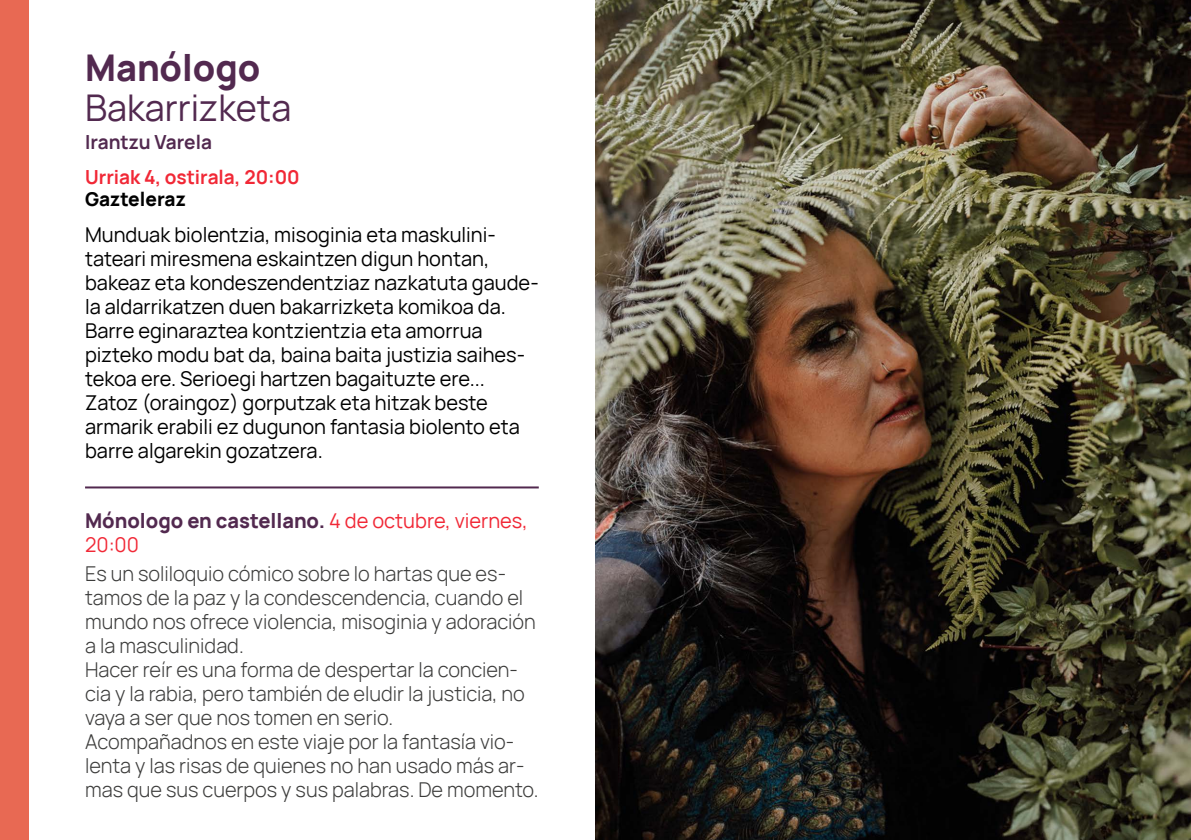
<style>
.page{position:relative;width:1191px;height:840px;background:#fff}
.page>*{position:absolute;margin:0;border:0;box-sizing:border-box;transform-origin:0 0}
.t1{font:36px "Manrope";color:#52294f}
.t2{font:800 36px "Manrope";color:#52294f}
.t3{font:20px/24px "Manrope";color:#000}
.t4{font:300 20px/24px "Manrope";color:#3c3c3b}
.t5{font:20px/24px "Manrope";color:#f12836}
.t6{font:700 19px "Manrope";color:#f12836}
.t7{font:700 19px "Manrope";color:#52294f}
.t8{font:800 19px "Manrope";color:#000}
.s1{font-weight:800;color:#52294f}
</style>
<div class="page">
<div style="left:0;top:0;width:28px;height:839px;background:#e86953"></div>
<hr style="left:85px;top:486px;width:454px;height:2px;background:#52294f">
<img style="left:595px;top:0;width:596px;height:839px">
<h1 class="t2" style="left:85px;top:37px;width:177px">Manólogo</h1>
<h1 class="t1" style="left:85px;top:81px;width:208px">Bakarrizketa</h1>
<p class="t7" style="left:85px;top:127px;width:128px">Irantzu Varela</p>
<p class="t6" style="left:85px;top:161px;width:216px">Urriak 4, ostirala, 20:00</p>
<p class="t8" style="left:85px;top:183px;width:102px">Gazteleraz</p>
<p class="t3" style="left:85px;top:221px;width:455px">Munduak biolentzia, misoginia eta maskulini&shy;tateari miresmena eskaintzen digun hontan, bakeaz eta kondeszendentziaz nazkatuta gaude&shy;la aldarrikatzen duen bakarrizketa komikoa da.<br>Barre eginaraztea kontzientzia eta amorrua pizteko modu bat da, baina baita justizia saihes&shy;tekoa ere. Serioegi hartzen bagaituzte ere...<br>Zatoz (oraingoz) gorputzak eta hitzak beste armarik erabili ez dugunon fantasia biolento eta barre algarekin gozatzera.</p>
<p class="t5" style="left:85px;top:507px;width:444px"><span class="s1">Mónologo en castellano.</span> 4 de octubre, viernes,<br>20:00</p>
<p class="t4" style="left:85px;top:560px;width:455px">Es un soliloquio cómico sobre lo hartas que es&shy;tamos de la paz y la condescendencia, cuando el mundo nos ofrece violencia, misoginia y adoración a la masculinidad.<br>Hacer reír es una forma de despertar la concien&shy;cia y la rabia, pero también de eludir la justicia, no vaya a ser que nos tomen en serio.<br>Acompañadnos en este viaje por la fantasía vio&shy;lenta y las risas de quienes no han usado más ar&shy;mas que sus cuerpos y sus palabras. De momento.</p>
</div>
